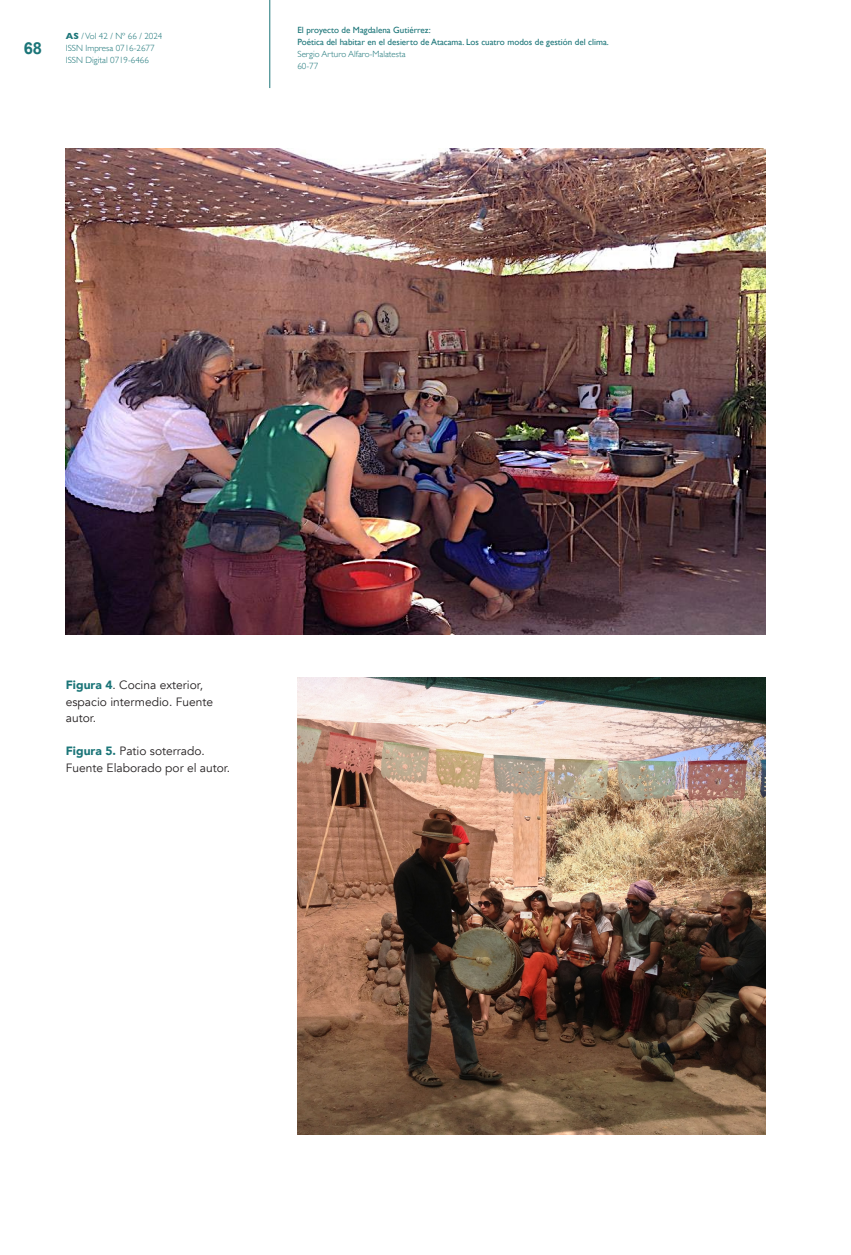
<style>
.page{position:relative;width:851px;height:1255px;background:#fff}
.page>*{position:absolute;margin:0;border:0;box-sizing:border-box;transform-origin:0 0}
.t1{font:700 16.5px "Arial";color:#1b7578}
._08_notas_al_pie{font:12px/16.5px "Avenir";color:#231f20}
.t2{font:9px/12px "Gill Sans";color:#1b7578}
.t3{font:300 9px/12px "Gill Sans";color:#1b7578}
.s1{font-weight:700}
.s2{font-weight:900;color:#1b7578}
</style>
<div class="page">
<hr style="left:269px;top:0;width:1px;height:88px;background:#1b7578">
<img style="left:66px;top:149px;width:699px;height:485px">
<img style="left:298px;top:677px;width:467px;height:457px">
<h1 class="t1" style="left:24px;top:37px;width:20px">68</h1>
<p class="t3" style="left:66px;top:29px;width:98px"><span class="s1">AS</span> / Vol 42 / Nº 66 / 2024<br>ISSN Impresa 0716-2677<br>ISSN Digital 0719-6466</p>
<p class="t2" style="left:297px;top:24px;width:313px">El proyecto de Magdalena Gutiérrez:<br>Poética del habitar en el desierto de Atacama. Los cuatro modos de gestión del clima.</p>
<p class="t3" style="left:297px;top:47px;width:110px">Sergio Arturo Alfaro-Malatesta<br>60-77</p>
<p class="_08_notas_al_pie" style="left:66px;top:677px;width:149px"><span class="s2">Figura 4</span>. Cocina exterior, espacio intermedio. Fuente autor.</p>
<p class="_08_notas_al_pie" style="left:66px;top:743px;width:166px"><span class="s2">Figura 5.</span> Patio soterrado.<br>Fuente Elaborado por el autor.</p>
</div>
